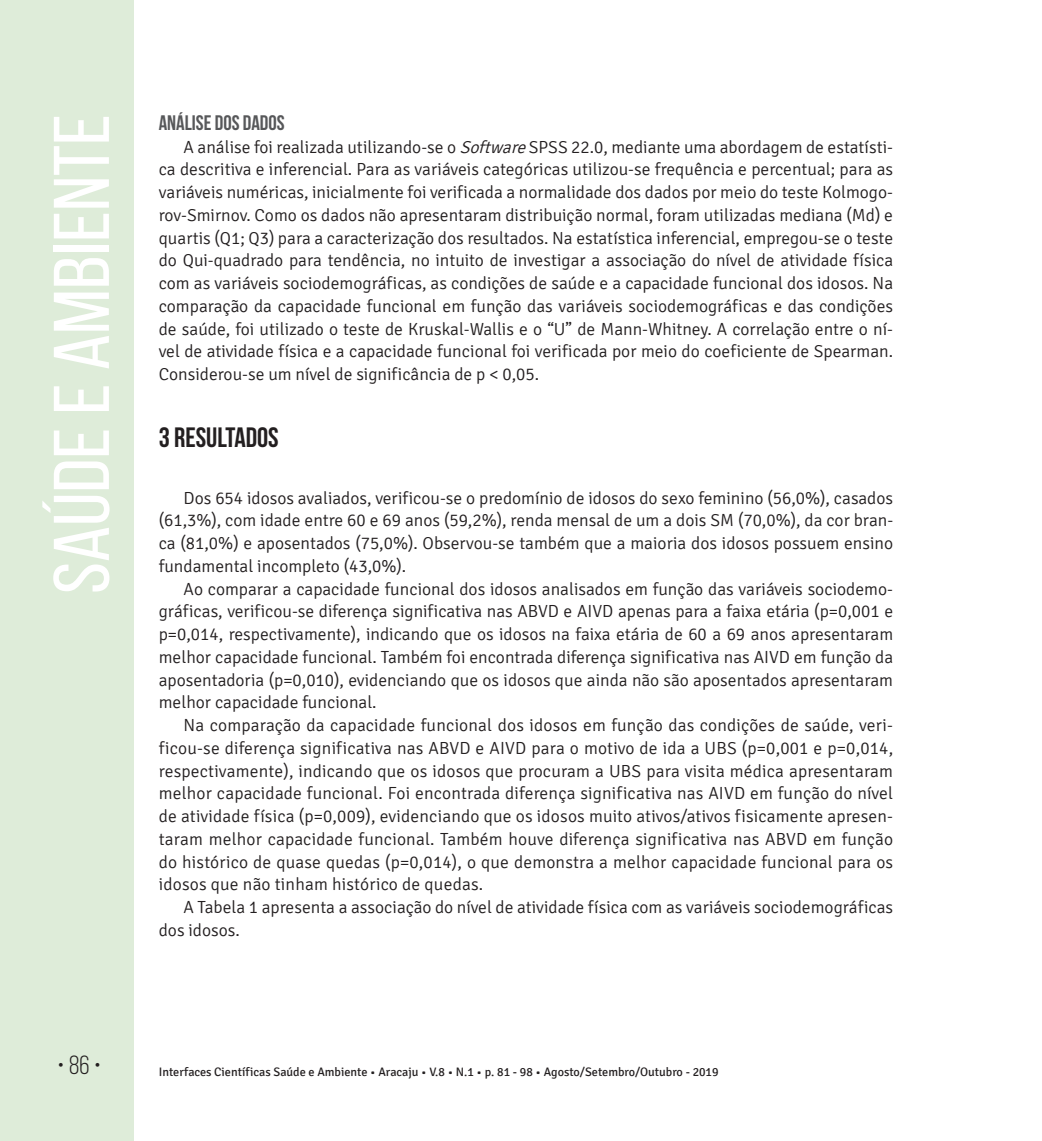
<style>
.page{position:relative;width:1042px;height:1141px;background:#fff}
.page>*{position:absolute;margin:0;border:0;box-sizing:border-box;transform-origin:0 0}
.t1{font:78.75px "Bebas Neue";color:#fff;scale:1.09 1}
.t2{font:700 28px "Bebas Neue";color:#231f20}
.t3{font:26.25px "Bebas Neue";color:#231f20}
.t4{font:700 21px "Bebas Neue";color:#57585a}
.t5{font:300 17.5px/22.8px "Signika";color:#231f20;text-align:justify}
.t6{font:12.25px "Signika";color:#231f20}
.s1{font-style:italic}
</style>
<div class="page">
<div style="left:0;top:0;width:134px;height:1141px;background:#deecd9"></div>
<h1 class="t1" style="left:39px;top:594px;width:442px;rotate:-90deg">Saúde e Ambiente</h1>
<p class="t4" style="left:159px;top:111px;width:127px">ANÁLISE DOS DADOS</p>
<p class="t5" style="left:159px;top:136px;width:736px;text-indent:25px">A análise foi realizada utilizando-se o <span class="s1">Software</span>SPSS 22.0, mediante uma abordagem de estatísti&shy;ca descritiva e inferencial. Para as variáveis categóricas utilizou-se frequência e percentual; para as variáveis numéricas, inicialmente foi verificada a normalidade dos dados por meio do teste Kolmogo&shy;rov-Smirnov. Como os dados não apresentaram distribuição normal, foram utilizadas mediana (Md) e quartis (Q1; Q3) para a caracterização dos resultados. Na estatística inferencial, empregou-se o teste do Qui-quadrado para tendência, no intuito de investigar a associação do nível de atividade física com as variáveis sociodemográficas, as condições de saúde e a capacidade funcional dos idosos. Na comparação da capacidade funcional em função das variáveis sociodemográficas e das condições de saúde, foi utilizado o teste de Kruskal-Wallis e o “U” de Mann-Whitney. A correlação entre o ní&shy;vel de atividade física e a capacidade funcional foi verificada por meio do coeficiente de Spearman.<br>Considerou-se um nível de significância de p &lt; 0,05.</p>
<h2 class="t2" style="left:159px;top:422px;width:121px">3 RESULTADOS</h2>
<p class="t5" style="left:159px;top:487px;width:736px;text-indent:25px">Dos 654 idosos avaliados, verificou-se o predomínio de idosos do sexo feminino (56,0%), casados (61,3%), com idade entre 60 e 69 anos (59,2%), renda mensal de um a dois SM (70,0%), da cor bran&shy;ca (81,0%) e aposentados (75,0%). Observou-se também que a maioria dos idosos possuem ensino fundamental incompleto (43,0%).</p>
<p class="t5" style="left:159px;top:578px;width:736px;text-indent:25px">Ao comparar a capacidade funcional dos idosos analisados em função das variáveis sociodemo&shy;gráficas, verificou-se diferença significativa nas ABVD e AIVD apenas para a faixa etária (p=0,001 e p=0,014, respectivamente), indicando que os idosos na faixa etária de 60 a 69 anos apresentaram melhor capacidade funcional. Também foi encontrada diferença significativa nas AIVD em função da aposentadoria (p=0,010), evidenciando que os idosos que ainda não são aposentados apresentaram melhor capacidade funcional.</p>
<p class="t5" style="left:159px;top:714px;width:736px;text-indent:25px">Na comparação da capacidade funcional dos idosos em função das condições de saúde, veri&shy;ficou-se diferença significativa nas ABVD e AIVD para o motivo de ida a UBS (p=0,001 e p=0,014, respectivamente), indicando que os idosos que procuram a UBS para visita médica apresentaram melhor capacidade funcional. Foi encontrada diferença significativa nas AIVD em função do nível de atividade física (p=0,009), evidenciando que os idosos muito ativos/ativos fisicamente apresen&shy;taram melhor capacidade funcional. Também houve diferença significativa nas ABVD em função do histórico de quase quedas (p=0,014), o que demonstra a melhor capacidade funcional para os idosos que não tinham histórico de quedas.</p>
<p class="t5" style="left:159px;top:896px;width:736px;text-indent:25px">A Tabela 1 apresenta a associação do nível de atividade física com as variáveis sociodemográficas dos idosos.</p>
<h3 class="t3" style="left:58px;top:1051px;width:45px">• 86 •</h3>
<p class="t6" style="left:159px;top:1065px;width:561px">Interfaces Científicas Saúde e Ambiente • Aracaju • V.8 • N.1 • p. 81 - 98 • Agosto/Setembro/Outubro - 2019</p>
</div>
